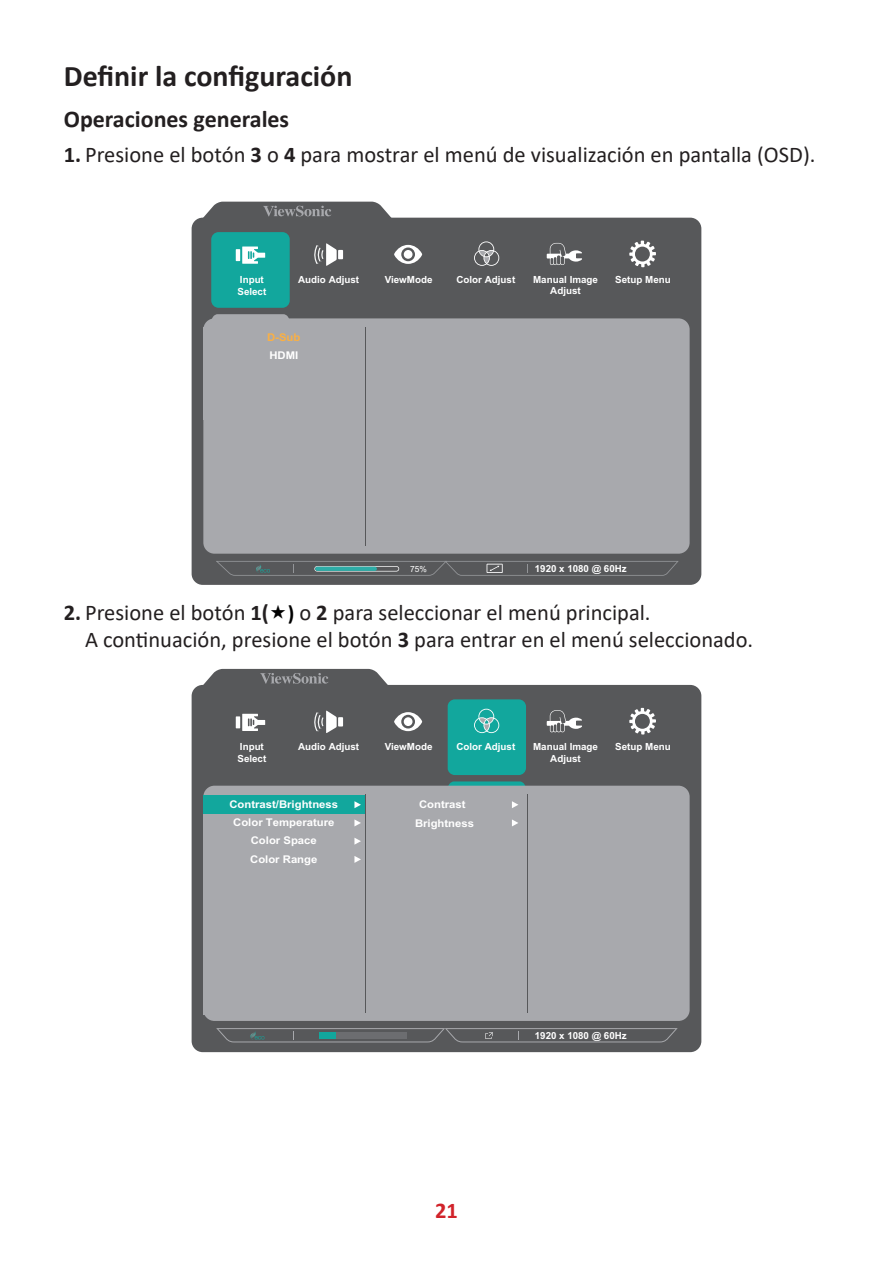
<style>
.page{position:relative;width:893px;height:1263px;background:#fff}
.page>*{position:absolute;margin:0;border:0;box-sizing:border-box;transform-origin:0 0}
.t1{font:700 30px "Calibri";color:#231f20}
.t2{font:700 24px "Calibri";color:#231f20}
.t3{font:22.5px/27px "Calibri";color:#231f20}
.t4{font:700 22.5px "Calibri";color:#d1232a}
.t5{font:700 10.65px/18.3px "Arial";color:#fff;text-align:center;scale:1.06 1}
.t6{font:700 10.65px "Arial";color:#fbb043;scale:1.06 1}
.t7{font:700 9.75px/11.7px "Arial";color:#fff}
.t8{font:8.4px "Arial";color:#fff}
.s1{font-weight:700}
.s2{font-weight:700;font-size:21px;color:#000}
</style>
<div class="page">
<div style="left:192px;top:218px;width:509px;height:367px;background:#57585a;border-radius:11px"></div>
<svg style="left:212px;top:314px;width:77px;height:4px"></svg>
<div style="left:203px;top:318px;width:487px;height:236px;background:#a8a9ad;border-radius:11px"></div>
<div style="left:211px;top:232px;width:79px;height:76px;background:#12a79d;border-radius:7px"></div>
<hr style="left:365px;top:327px;width:1px;height:219px;background:#57585a">
<svg style="left:216px;top:561px;width:463px;height:15px"></svg>
<svg style="left:198px;top:202px;width:198px;height:17px"></svg>
<svg style="left:629px;top:241px;width:27px;height:26px"></svg>
<svg style="left:394px;top:245px;width:28px;height:19px"></svg>
<div style="left:404px;top:250px;width:8px;height:9px;background:#fff;border-radius:50%"></div>
<svg style="left:547px;top:243px;width:35px;height:22px"></svg>
<hr style="left:236px;top:249px;width:4px;height:12px;background:#fff">
<svg style="left:242px;top:246px;width:23px;height:18px"></svg>
<div style="left:338px;top:250px;width:5px;height:9px;background:#fff"></div>
<svg style="left:314px;top:243px;width:23px;height:23px"></svg>
<svg style="left:474px;top:241px;width:25px;height:25px"></svg>
<div style="left:192px;top:685px;width:509px;height:367px;background:#57585a;border-radius:11px"></div>
<svg style="left:448px;top:781px;width:78px;height:5px"></svg>
<div style="left:203px;top:786px;width:487px;height:235px;background:#a8a9ad;border-radius:11px"></div>
<div style="left:448px;top:699px;width:78px;height:76px;background:#12a79d;border-radius:7px"></div>
<svg style="left:354px;top:856px;width:7px;height:7px"></svg>
<svg style="left:354px;top:838px;width:7px;height:7px"></svg>
<svg style="left:354px;top:819px;width:7px;height:7px"></svg>
<div style="left:203px;top:796px;width:162px;height:18px;background:#12a79d"></div>
<svg style="left:354px;top:801px;width:7px;height:7px"></svg>
<svg style="left:512px;top:801px;width:6px;height:7px"></svg>
<svg style="left:512px;top:819px;width:6px;height:7px"></svg>
<div style="left:203px;top:996px;width:162px;height:18px;background:#a8a9ad"></div>
<hr style="left:527px;top:794px;width:1px;height:219px;background:#57585a">
<hr style="left:365px;top:794px;width:1px;height:219px;background:#57585a">
<svg style="left:216px;top:1028px;width:462px;height:14px"></svg>
<svg style="left:198px;top:669px;width:195px;height:17px"></svg>
<svg style="left:629px;top:708px;width:27px;height:26px"></svg>
<svg style="left:474px;top:709px;width:25px;height:24px"></svg>
<svg style="left:394px;top:712px;width:28px;height:19px"></svg>
<div style="left:404px;top:717px;width:8px;height:9px;background:#fff;border-radius:50%"></div>
<svg style="left:547px;top:710px;width:35px;height:22px"></svg>
<hr style="left:236px;top:716px;width:4px;height:12px;background:#fff">
<svg style="left:242px;top:714px;width:23px;height:17px"></svg>
<div style="left:338px;top:717px;width:5px;height:9px;background:#fff"></div>
<svg style="left:314px;top:710px;width:23px;height:23px"></svg>
<h1 class="t1" style="left:64px;top:55px;width:290px">Definir la configuración</h1>
<p class="t2" style="left:64px;top:102px;width:227px">Operaciones generales</p>
<p class="t3" style="left:64px;top:141px;width:753px"><span class="s1">1.</span> Presione el botón <span class="s1">3</span> o <span class="s1">4</span> para mostrar el menú de visualización en pantalla (OSD).</p>
<p class="t7" style="left:237px;top:274px;width:30px">Input<br>Select</p>
<p class="t7" style="left:298px;top:274px;width:63px">Audio Adjust</p>
<p class="t6" style="left:267px;top:329px;width:33px">D-Sub</p>
<p class="t5" style="left:269px;top:346px;width:29px">HDMI</p>
<p class="t7" style="left:385px;top:274px;width:49px">ViewMode</p>
<p class="t7" style="left:456px;top:274px;width:60px">Color Adjust</p>
<p class="t7" style="left:533px;top:273px;width:66px">Manual Image</p>
<p class="t7" style="left:615px;top:274px;width:57px">Setup Menu</p>
<p class="t7" style="left:550px;top:285px;width:32px">Adjust</p>
<p class="t8" style="left:410px;top:563px;width:18px">75%</p>
<p class="t7" style="left:535px;top:562px;width:93px">1920 x 1080 @ 60Hz</p>
<p class="t3" style="left:85px;top:599px;width:670px;text-indent:-21px"><span class="s1">2.</span> Presione el botón <span class="s1">1(</span> <span class="s2">)</span> o <span class="s1">2</span> para seleccionar el menú principal.<br>A continuación, presione el botón <span class="s1">3</span> para entrar en el menú seleccionado.</p>
<p class="t7" style="left:237px;top:741px;width:30px">Input<br>Select</p>
<p class="t7" style="left:298px;top:741px;width:63px">Audio Adjust</p>
<p class="t5" style="left:229px;top:795px;width:104px">Contrast/Brightness<br>Color Temperature<br>Color Space<br>Color Range</p>
<p class="t7" style="left:385px;top:741px;width:49px">ViewMode</p>
<p class="t7" style="left:456px;top:741px;width:60px">Color Adjust</p>
<p class="t7" style="left:533px;top:741px;width:66px">Manual Image</p>
<p class="t7" style="left:615px;top:741px;width:57px">Setup Menu</p>
<p class="t7" style="left:550px;top:752px;width:32px">Adjust</p>
<p class="t5" style="left:415px;top:795px;width:57px;line-height:19.2px">Contrast<br>Brightness</p>
<p class="t4" style="left:435px;top:1194px;width:24px">21</p>
<p class="t7" style="left:535px;top:1030px;width:93px">1920 x 1080 @ 60Hz</p>
</div>
